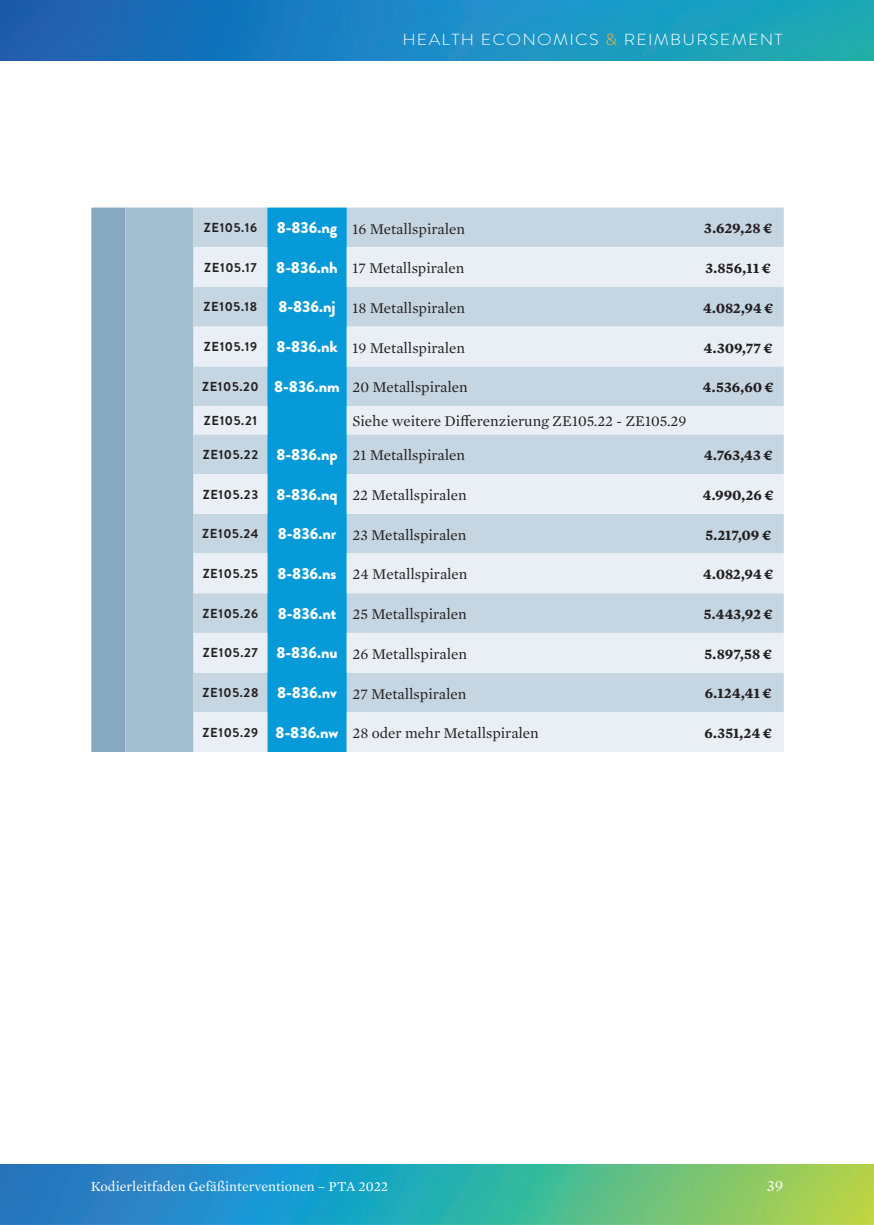
<style>
.page{position:relative;width:874px;height:1225px;background:#fff}
.page>*{position:absolute;margin:0;border:0;box-sizing:border-box;transform-origin:0 0}
.t1{font:300 16px "Brandon Grotesque";letter-spacing:.07em;color:#fff;scale:1.1 1}
.t2{font:16px "Mercury Text G1";color:#fff}
.t3{font:15.2px "Mercury Text G1";color:#231f20}
.t4{font:700 15px "Mercury Text G1";letter-spacing:.005em;color:#231f20}
.t5{font:14px "Mercury Text G1";color:#fff}
.t6{font:700 13px "Brandon Grotesque";letter-spacing:.05em;color:#231f20}
.s1{color:#fcb53b}
.s2{font-family:"Brandon Grotesque";font-weight:700;font-size:13px}
.s3{font-family:"Brandon Grotesque";font-weight:900;font-size:16px;color:#fff}
</style>
<div class="page">
<img style="left:0;top:1164px;width:873px;height:61px">
<img style="left:0;top:0;width:873px;height:61px">
<svg style="left:91px;top:207px;width:102px;height:545px;background:#9ab7cc"></svg>
<div style="left:193px;top:207px;width:590px;height:40px;background:#c5d6e2"></div>
<div style="left:267px;top:207px;width:79px;height:40px;background:#069ad9"></div>
<svg style="left:193px;top:247px;width:590px;height:505px;background:#bbd9e9"></svg>
<p class="t1" style="left:402px;top:28px;width:347px">HEALTH ECONOMICS <span class="s1">&amp;</span> REIMBURSEMENT</p>
<p class="t3" style="left:204px;top:217px;width:262px"><span class="s2">ZE105.16</span> <span class="s3">8-836.ng</span> 16 Metallspiralen</p>
<p class="t4" style="left:704px;top:217px;width:70px">3.629,28 €</p>
<p class="t3" style="left:204px;top:257px;width:262px"><span class="s2">ZE105.17</span> <span class="s3">8-836.nh</span> 17 Metallspiralen</p>
<p class="t4" style="left:705px;top:257px;width:67px">3.856,11 €</p>
<p class="t6" style="left:203px;top:298px;width:55px">ZE105.18</p>
<p class="t3" style="left:278px;top:297px;width:188px"><span class="s3">8-836.nj</span> 18 Metallspiralen</p>
<p class="t4" style="left:702px;top:296px;width:72px">4.082,94 €</p>
<p class="t3" style="left:204px;top:336px;width:263px"><span class="s2">ZE105.19</span> <span class="s3">8-836.nk</span> 19 Metallspiralen</p>
<p class="t4" style="left:703px;top:336px;width:70px">4.309,77 €</p>
<p class="t3" style="left:202px;top:376px;width:267px"><span class="s2">ZE105.20</span> <span class="s3">8-836.nm</span> 20 Metallspiralen</p>
<p class="t4" style="left:702px;top:376px;width:72px">4.536,60 €</p>
<p class="t6" style="left:204px;top:411px;width:55px">ZE105.21</p>
<p class="t3" style="left:352px;top:410px;width:335px">Siehe weitere Differenzierung ZE105.22 - ZE105.29</p>
<p class="t3" style="left:203px;top:444px;width:264px"><span class="s2">ZE105.22</span> <span class="s3">8-836.np</span> 21 Metallspiralen</p>
<p class="t4" style="left:703px;top:444px;width:70px">4.763,43 €</p>
<p class="t3" style="left:202px;top:484px;width:265px"><span class="s2">ZE105.23</span> <span class="s3">8-836.nq</span> 22 Metallspiralen</p>
<p class="t4" style="left:702px;top:483px;width:72px">4.990,26 €</p>
<p class="t3" style="left:202px;top:524px;width:266px"><span class="s2">ZE105.24</span> <span class="s3">8-836.nr</span> 23 Metallspiralen</p>
<p class="t4" style="left:705px;top:523px;width:67px">5.217,09 €</p>
<p class="t3" style="left:202px;top:563px;width:266px"><span class="s2">ZE105.25</span> <span class="s3">8-836.ns</span> 24 Metallspiralen</p>
<p class="t4" style="left:702px;top:563px;width:72px">4.082,94 €</p>
<p class="t3" style="left:202px;top:603px;width:265px"><span class="s2">ZE105.26</span> <span class="s3">8-836.nt</span> 25 Metallspiralen</p>
<p class="t4" style="left:703px;top:602px;width:70px">5.443,92 €</p>
<p class="t3" style="left:203px;top:643px;width:265px"><span class="s2">ZE105.27</span> <span class="s3">8-836.nu</span> 26 Metallspiralen</p>
<p class="t4" style="left:704px;top:642px;width:69px">5.897,58 €</p>
<p class="t3" style="left:202px;top:682px;width:265px"><span class="s2">ZE105.28</span> <span class="s3">8-836.nv</span> 27 Metallspiralen</p>
<p class="t4" style="left:704px;top:682px;width:68px">6.124,41 €</p>
<p class="t3" style="left:202px;top:722px;width:337px"><span class="s2">ZE105.29</span> <span class="s3">8-836.nw</span> 28 oder mehr Metallspiralen</p>
<p class="t4" style="left:704px;top:722px;width:69px">6.351,24 €</p>
<p class="t5" style="left:91px;top:1176px;width:299px">Kodierleitfaden Gefäßinterventionen – PTA 2022</p>
<p class="t2" style="left:766px;top:1174px;width:18px">39</p>
</div>
